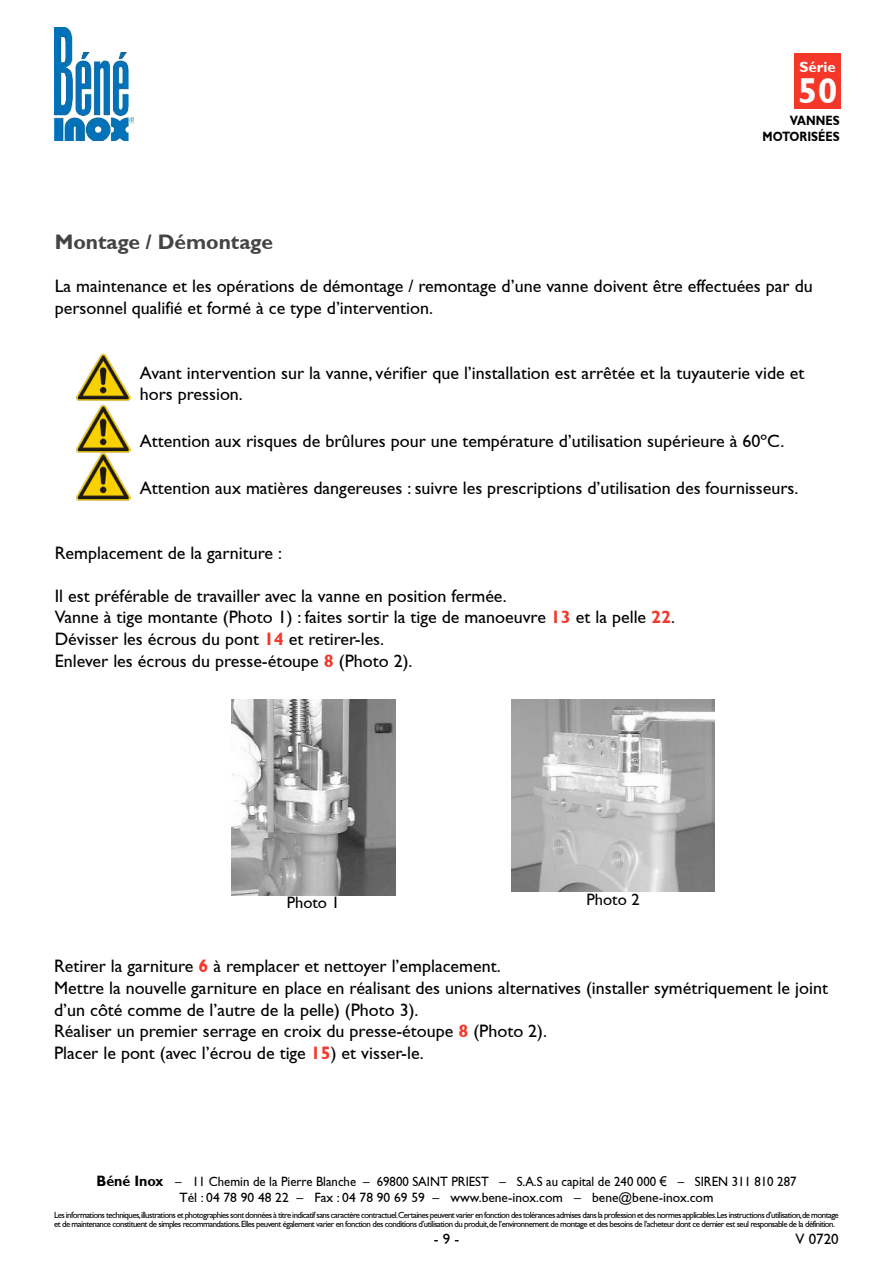
<style>
.page{position:relative;width:893px;height:1263px;background:#fff}
.page>*{position:absolute;margin:0;border:0;box-sizing:border-box;transform-origin:0 0}
.t1{font:700 36px "Gill Sans";color:#fefffe}
.t2{font:700 21px "Gill Sans";color:#444}
.t3{font:18px/21.6px "Gill Sans";color:#000}
.t4{font:16.5px "Gill Sans";color:#000}
.t5{font:15px "Gill Sans";color:#000}
.t6{font:700 15px "Gill Sans";color:#fefffe}
.t7{font:13.5px/16.2px "Gill Sans";color:#000;text-align:center;scale:.95 1}
.t8{font:700 13.5px/16.2px "Gill Sans";color:#000;text-align:right;scale:.85 1}
.t9{font:9px/9px "Gill Sans";letter-spacing:-.06em;color:#000}
.s1{font-weight:700;color:#f43729}
.s2{font-weight:700;font-size:15px}
.s3{font-family:"Arial"}
</style>
<div class="page">
<img style="left:55px;top:28px;width:79px;height:112px">
<div style="left:794px;top:53px;width:47px;height:56px;background:#f43729"></div>
<img style="left:76px;top:353px;width:54px;height:48px">
<img style="left:76px;top:456px;width:54px;height:45px">
<img style="left:76px;top:404px;width:54px;height:52px">
<img style="left:231px;top:699px;width:164px;height:196px">
<img style="left:511px;top:699px;width:204px;height:193px">
<p class="t6" style="left:799px;top:58px;width:38px">Série</p>
<h1 class="t1" style="left:798px;top:71px;width:41px">50</h1>
<p class="t8" style="left:763px;top:112px;width:92px">VANNES<br>MOTORISÉES</p>
<p class="t2" style="left:55px;top:230px;width:220px">Montage / Démontage</p>
<p class="t3" style="left:55px;top:275px;width:760px">La maintenance et les opérations de démontage / remontage d’une vanne doivent être effectuées par du personnel qualifié et formé à ce type d’intervention.</p>
<p class="t3" style="left:140px;top:362px;width:666px">Avant intervention sur la vanne, vérifier que l’installation est arrêtée et la tuyauterie vide et hors pression.</p>
<p class="t3" style="left:140px;top:430px;width:646px">Attention aux risques de brûlures pour une température d’utilisation supérieure à 60ºC.</p>
<p class="t3" style="left:140px;top:477px;width:660px">Attention aux matières dangereuses : suivre les prescriptions d’utilisation des fournisseurs.</p>
<p class="t3" style="left:55px;top:542px;width:229px">Remplacement de la garniture :</p>
<p class="t3" style="left:55px;top:585px;width:622px">Il est préférable de travailler avec la vanne en position fermée.<br>Vanne à tige montante (Photo 1) : faites sortir la tige de manoeuvre <span class="s1">13</span> et la pelle <span class="s1">22</span>.<br>Dévisser les écrous du pont <span class="s1">14</span> et retirer-les.<br>Enlever les écrous du presse-étoupe <span class="s1">8</span> (Photo 2).</p>
<p class="t4" style="left:287px;top:893px;width:55px">Photo 1</p>
<p class="t4" style="left:586px;top:890px;width:55px">Photo 2</p>
<p class="t3" style="left:54px;top:955px;width:775px">Retirer la garniture <span class="s1">6</span> à remplacer et nettoyer l’emplacement.<br>Mettre la nouvelle garniture en place en réalisant des unions alternatives (installer symétriquement le joint d’un côté comme de l’autre de la pelle) (Photo 3).<br>Réaliser un premier serrage en croix du presse-étoupe <span class="s1">8</span> (Photo 2).<br>Placer le pont (avec l’écrou de tige <span class="s1">15</span>) et visser-le.</p>
<p class="t7" style="left:96px;top:1173px;width:738px"><span class="s2">Béné Inox</span> – 11 Chemin de la Pierre Blanche – 69800 SAINT PRIEST – S.A.S au capital de 240 000 <span class="s3">€</span> – SIREN 311 810 287<br>Tél : 04 78 90 48 22 – Fax : 04 78 90 69 59 – www.bene-inox.com – bene@bene-inox.com</p>
<p class="t5" style="left:795px;top:1231px;width:45px">V 0720</p>
<p class="t9" style="left:54px;top:1210px;width:786px">Les informations techniques,illustrations et photographies sont données à titre indicatif sans caractère contractuel.Certaines peuvent varier en fonction des tolérances admises dans la profession et des normes applicables.Les instructions d’utilisation,de montage et de maintenance constituent de simples recommandations.Elles peuvent également varier en fonction des conditions d’utilisation du produit,de l’environnement de montage et des besoins de l’acheteur dont ce dernier est seul responsable de la définition.</p>
<p class="t5" style="left:434px;top:1231px;width:27px">- 9 -</p>
</div>
